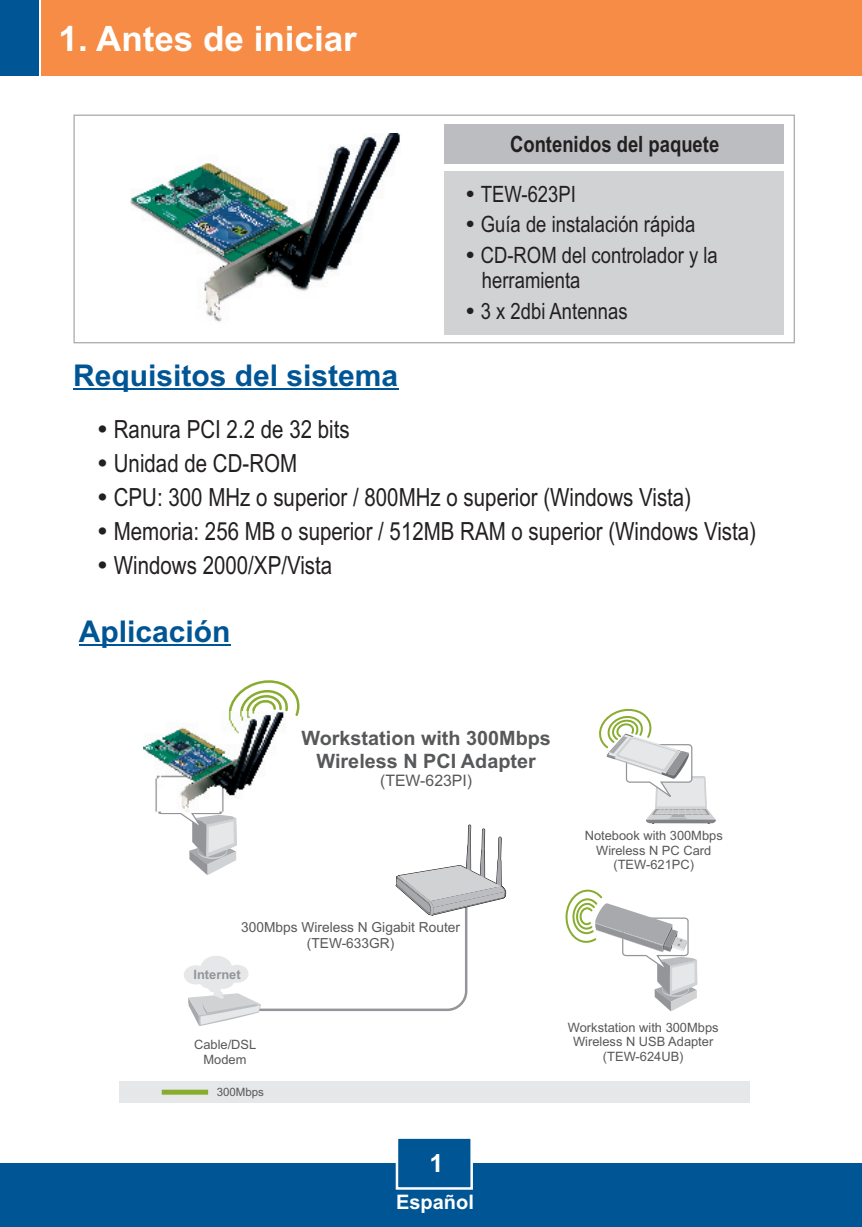
<style>
.page{position:relative;width:862px;height:1227px;background:#fff}
.page>*{position:absolute;margin:0;border:0;box-sizing:border-box;transform-origin:0 0}
.t1{font:700 35px "Arial";color:#fff}
.t2{font:700 30px "Arial";color:#005595}
.t3{font:25px/34px "Arial Narrow";color:#231f20}
.t4{font:700 25px "Arial";color:#fff}
.t5{font:22.5px/25.5px "Arial Narrow";color:#231f20}
.t6{font:700 22.5px "Arial Narrow";color:#231f20}
.t7{font:700 20px "Arial";color:#fff}
.t8{font:700 19.75px/22px "Arial";color:#57585a;text-align:center}
.t9{font:15.75px "Arial";color:#57585a}
.t10{font:13.75px/15.5px "Arial";color:#57585a;text-align:center}
.t11{font:12.75px/14.2px "Arial";color:#57585a;text-align:center}
.t12{font:700 12.75px "Arial";color:#939598}
.t13{font:11.5px "Arial";color:#57585a}
</style>
<div class="page">
<div style="left:0;top:1163px;width:862px;height:64px;background:#005595"></div>
<div style="left:41px;top:0;width:821px;height:76px;background:#f68c45"></div>
<div style="left:0;top:0;width:39px;height:76px;background:#005595"></div>
<svg style="left:395px;top:1138px;width:78px;height:52px"></svg>
<div style="left:119px;top:1081px;width:630px;height:21px;background:#e6e7e9"></div>
<div style="left:162px;top:1089px;width:46px;height:5px;background:#88ac2e"></div>
<svg style="left:599px;top:708px;width:117px;height:116px"></svg>
<svg style="left:228px;top:680px;width:72px;height:47px"></svg>
<svg style="left:565px;top:889px;width:132px;height:122px"></svg>
<img style="left:143px;top:712px;width:142px;height:100px">
<svg style="left:156px;top:775px;width:350px;height:251px"></svg>
<hr style="left:79px;top:644px;width:151px;height:2px;background:#005595">
<hr style="left:73px;top:388px;width:325px;height:2px;background:#005595">
<svg style="left:73px;top:114px;width:722px;height:230px"></svg>
<div style="left:444px;top:171px;width:340px;height:164px;background:#d1d2d4"></div>
<div style="left:444px;top:124px;width:340px;height:40px;background:#bcbdc0"></div>
<img style="left:130px;top:134px;width:270px;height:191px">
<h1 class="t1" style="left:59px;top:26px;width:300px">1. Antes de iniciar</h1>
<p class="t2" style="left:73px;top:364px;width:327px">Requisitos del sistema</p>
<p class="t6" style="left:510px;top:136px;width:211px">Contenidos del paquete</p>
<p class="t5" style="left:481px;top:183px;width:97px">TEW-623PI</p>
<p class="t5" style="left:481px;top:214px;width:216px">Guía de instalación rápida</p>
<p class="t5" style="left:481px;top:244px;width:238px">CD-ROM del controlador y la herramienta</p>
<p class="t5" style="left:481px;top:300px;width:148px">3 x 2dbi Antennas</p>
<p class="t3" style="left:114px;top:415px;width:644px">Ranura PCI 2.2 de 32 bits<br>Unidad de CD-ROM<br>CPU: 300 MHz o superior / 800MHz o superior (Windows Vista)<br>Memoria: 256 MB o superior / 512MB RAM o superior (Windows Vista)<br>Windows 2000/XP/Vista</p>
<p class="t2" style="left:79px;top:620px;width:153px">Aplicación</p>
<p class="t8" style="left:301px;top:729px;width:251px">Workstation with 300Mbps<br>Wireless N PCI Adapter</p>
<p class="t9" style="left:380px;top:774px;width:94px">(TEW-623PI)</p>
<p class="t11" style="left:585px;top:830px;width:140px">Notebook with 300Mbps<br>Wireless N PC Card (TEW-621PC)</p>
<p class="t10" style="left:241px;top:920px;width:220px">300Mbps Wireless N Gigabit Router (TEW-633GR)</p>
<p class="t12" style="left:193px;top:970px;width:49px">Internet</p>
<p class="t11" style="left:194px;top:1038px;width:64px">Cable/DSL<br>Modem</p>
<p class="t13" style="left:217px;top:1087px;width:49px">300Mbps</p>
<p class="t11" style="left:568px;top:1021px;width:152px">Workstation with 300Mbps<br>Wireless N USB Adapter (TEW-624UB)</p>
<p class="t4" style="left:429px;top:1153px;width:15px">1</p>
<p class="t7" style="left:396px;top:1195px;width:79px">Español</p>
</div>
